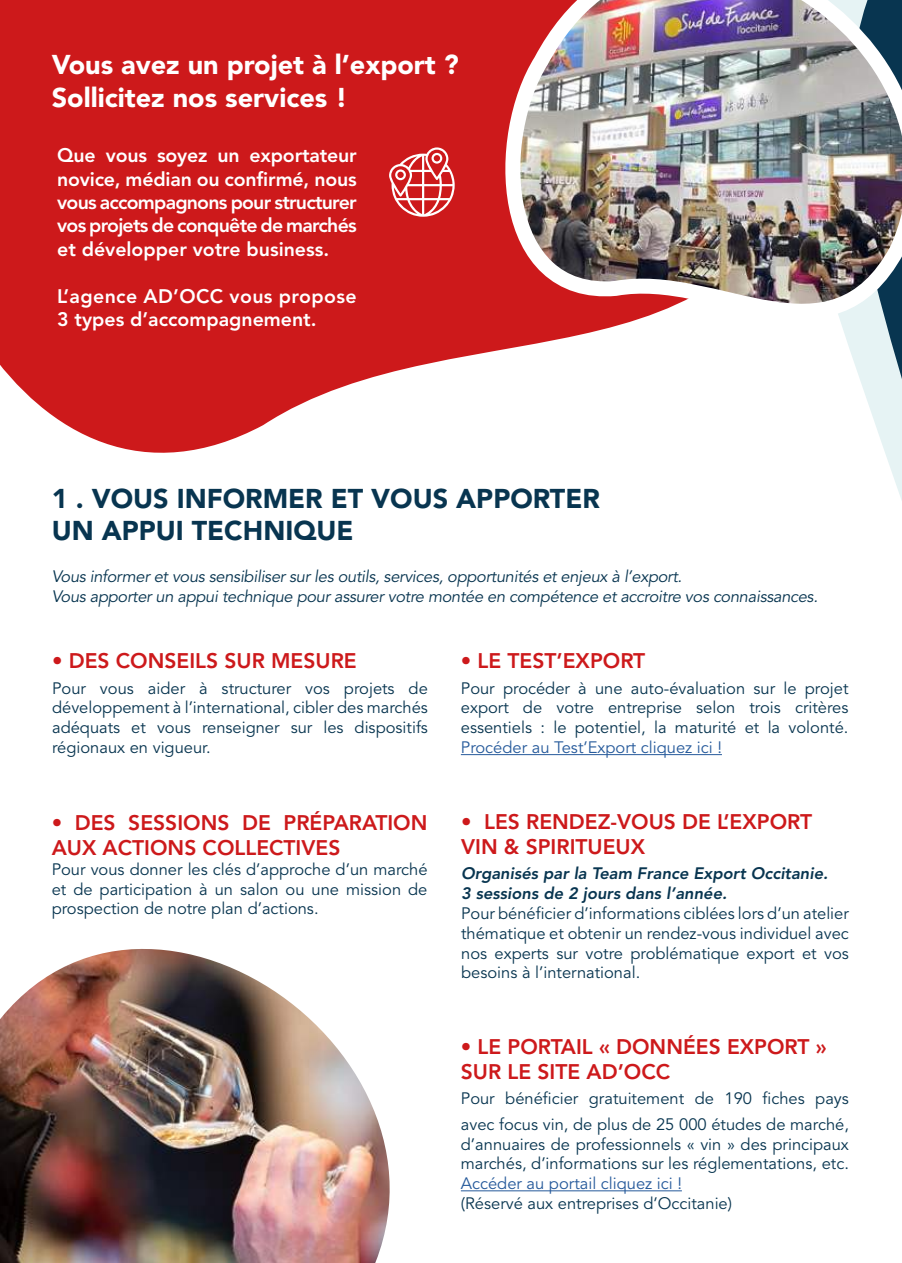
<style>
.page{position:relative;width:902px;height:1263px;background:#fff}
.page>*{position:absolute;margin:0;border:0;box-sizing:border-box;transform-origin:0 0}
.t1{font:900 27px/32.4px "Avenir LT Std";color:#fff}
.t2{font:900 27px/32.4px "Avenir LT Std";color:#083550}
.t3{font:800 21px/25.2px "Avenir LT Std";color:#cd191b}
.t4{font:800 19.5px/23.4px "Avenir LT Std";color:#fff;text-align:justify}
.t5{font:16.5px/19.8px "Avenir LT Std";color:#083550;text-align:justify}
.t6{font:italic 16.5px/19.8px "Avenir LT Std";letter-spacing:-.02em;color:#083550}
.t7{font:italic 800 16.5px/19.8px "Avenir LT Std";color:#083550}
.t8{font:16.5px "Avenir LT Std";color:#265a9b}
</style>
<div class="page">
<svg style="left:0;top:0;width:494px;height:453px;background:#d23032"></svg>
<svg style="left:858px;top:373px;width:43px;height:125px;fill:#e9f4f5"></svg>
<img style="left:494px;top:0;width:407px;height:373px">
<img style="left:0;top:948px;width:486px;height:315px">
<hr style="left:461px;top:754px;width:261px;height:1px;background:#265a9b">
<hr style="left:461px;top:1190px;width:220px;height:1px;background:#265a9b">
<svg style="left:389px;top:147px;width:65px;height:70px"></svg>
<h1 class="t1" style="left:52px;top:49px;width:408px">Vous avez un projet à l’export ?<br>Sollicitez nos services !</h1>
<p class="t4" style="left:57px;top:144px;width:301px">Que vous soyez un exportateur novice, médian ou confirmé, nous vous accompagnons pour structurer vos projets de conquête de marchés et développer votre business.</p>
<p class="t4" style="left:57px;top:284px;width:301px">L’agence AD’OCC vous propose<br>3 types d’accompagnement.</p>
<h1 class="t2" style="left:52px;top:482px;width:549px">1 . VOUS INFORMER ET VOUS APPORTER<br>UN APPUI TECHNIQUE</h1>
<p class="t6" style="left:52px;top:568px;width:767px">Vous informer et vous sensibiliser sur les outils, services, opportunités et enjeux à l’export.<br>Vous apporter un appui technique pour assurer votre montée en compétence et accroitre vos connaissances.</p>
<p class="t3" style="left:52px;top:648px;width:306px">• DES CONSEILS SUR MESURE</p>
<p class="t5" style="left:52px;top:679px;width:377px">Pour vous aider à structurer vos projets de développement à l’international, cibler des marchés adéquats et vous renseigner sur les dispositifs régionaux en vigueur.</p>
<p class="t3" style="left:52px;top:810px;width:377px">• DES SESSIONS DE PRÉPARATION<br>AUX ACTIONS COLLECTIVES</p>
<p class="t5" style="left:52px;top:860px;width:377px">Pour vous donner les clés d’approche d’un marché et de participation à un salon ou une mission de prospection de notre plan d’actions.</p>
<p class="t3" style="left:461px;top:648px;width:186px">• LE TEST’EXPORT</p>
<p class="t5" style="left:461px;top:679px;width:389px">Pour procéder à une auto-évaluation sur le projet export de votre entreprise selon trois critères essentiels : le potentiel, la maturité et la volonté.</p>
<p class="t8" style="left:461px;top:738px;width:262px">Procéder au Test’Export cliquez ici !</p>
<p class="t3" style="left:461px;top:809px;width:352px">• LES RENDEZ-VOUS DE L’EXPORT<br>VIN &amp; SPIRITUEUX</p>
<p class="t7" style="left:461px;top:865px;width:368px">Organisés par la Team France Export Occitanie.<br>3 sessions de 2 jours dans l’année.</p>
<p class="t5" style="left:461px;top:904px;width:389px">Pour bénéficier d’informations ciblées lors d’un atelier thématique et obtenir un rendez-vous individuel avec nos experts sur votre problématique export et vos besoins à l’international.</p>
<p class="t3" style="left:461px;top:1034px;width:367px">• LE PORTAIL « DONNÉES EXPORT »<br>SUR LE SITE AD’OCC</p>
<p class="t5" style="left:461px;top:1086px;width:389px;line-height:25.5px">Pour bénéficier gratuitement de 190 fiches pays avec focus vin, de plus de 25 000 études de marché,</p>
<p class="t5" style="left:461px;top:1135px;width:389px">d’annuaires de professionnels « vin » des principaux marchés, d’informations sur les réglementations, etc.</p>
<p class="t8" style="left:461px;top:1174px;width:222px">Accéder au portail cliquez ici !</p>
<p class="t5" style="left:461px;top:1194px;width:273px">(Réservé aux entreprises d’Occitanie)</p>
</div>
